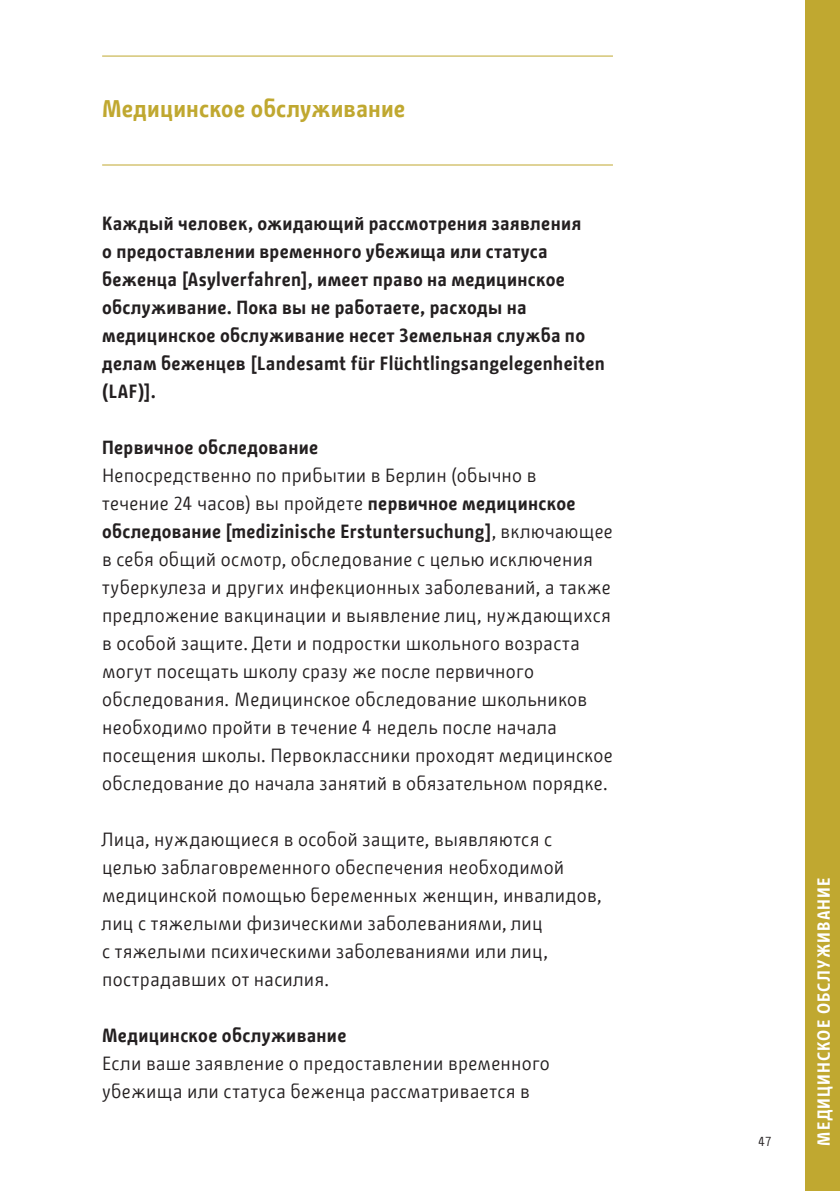
<style>
.page{position:relative;width:840px;height:1191px;background:#fff}
.page>*{position:absolute;margin:0;border:0;box-sizing:border-box;transform-origin:0 0}
.Russisch_-_Subheadli{font:700 24px "BMF Change";letter-spacing:.005em;color:#c0a830}
.Russisch_-_Copy{font:19px/28px "BMF Change";letter-spacing:.015em;color:#231f20}
.Russisch_-_Copy-2{font:700 19px/28px "BMF Change";letter-spacing:.015em;color:#231f20}
.t1{font:700 17.4px "BMF Change";letter-spacing:.06em;color:#fff}
.t2{font:13px "BMF Change";color:#231f20}
.s1{font-weight:700}
</style>
<div class="page">
<hr style="left:102px;top:56px;width:510px;height:1px;background:#c0a830">
<hr style="left:102px;top:165px;width:510px;height:1px;background:#c0a830">
<div style="left:805px;top:0;width:34px;height:1191px;background:#c0a830"></div>
<h3 class="Russisch_-_Subheadli" style="left:102px;top:92px;width:304px">Медицинское обслуживание</h3>
<p class="Russisch_-_Copy-2" style="left:102px;top:209px;width:504px">Каждый человек, ожидающий рассмотрения заявления<br>о предоставлении временного убежища или статуса беженца [Asylverfahren], имеет право на медицинское обслуживание. Пока вы не работаете, расходы на медицинское обслуживание несет Земельная служба по делам беженцев [Landesamt für Flüchtlingsangelegenheiten (LAF)].</p>
<p class="Russisch_-_Copy-2" style="left:102px;top:433px;width:217px">Первичное обследование</p>
<p class="Russisch_-_Copy" style="left:102px;top:461px;width:512px">Непосредственно по прибытии в Берлин (обычно в<br>течение 24 часов) вы пройдете <span class="s1">первичное медицинское обследование [medizinische Erstuntersuchung]</span>, включающее в себя общий осмотр, обследование с целью исключения туберкулеза и других инфекционных заболеваний, а также предложение вакцинации и выявление лиц, нуждающихся в особой защите. Дети и подростки школьного возраста могут посещать школу сразу же после первичного обследования. Медицинское обследование школьников необходимо пройти в течение 4 недель после начала посещения школы. Первоклассники проходят медицинское обследование до начала занятий в обязательном порядке.</p>
<p class="Russisch_-_Copy" style="left:102px;top:825px;width:500px">Лица, нуждающиеся в особой защите, выявляются с целью заблаговременного обеспечения необходимой медицинской помощью беременных женщин, инвалидов, лиц с тяжелыми физическими заболеваниями, лиц<br>с тяжелыми психическими заболеваниями или лиц, пострадавших от насилия.</p>
<p class="Russisch_-_Copy-2" style="left:102px;top:1021px;width:246px">Медицинское обслуживание</p>
<p class="Russisch_-_Copy" style="left:102px;top:1049px;width:449px">Если ваше заявление о предоставлении временного убежища или статуса беженца рассматривается в</p>
<p class="t2" style="left:758px;top:1131px;width:15px">47</p>
<p class="t1" style="left:810px;top:1145px;width:269px;rotate:-90deg">МЕДИЦИНСКОЕ ОБСЛУЖИВАНИЕ</p>
</div>
